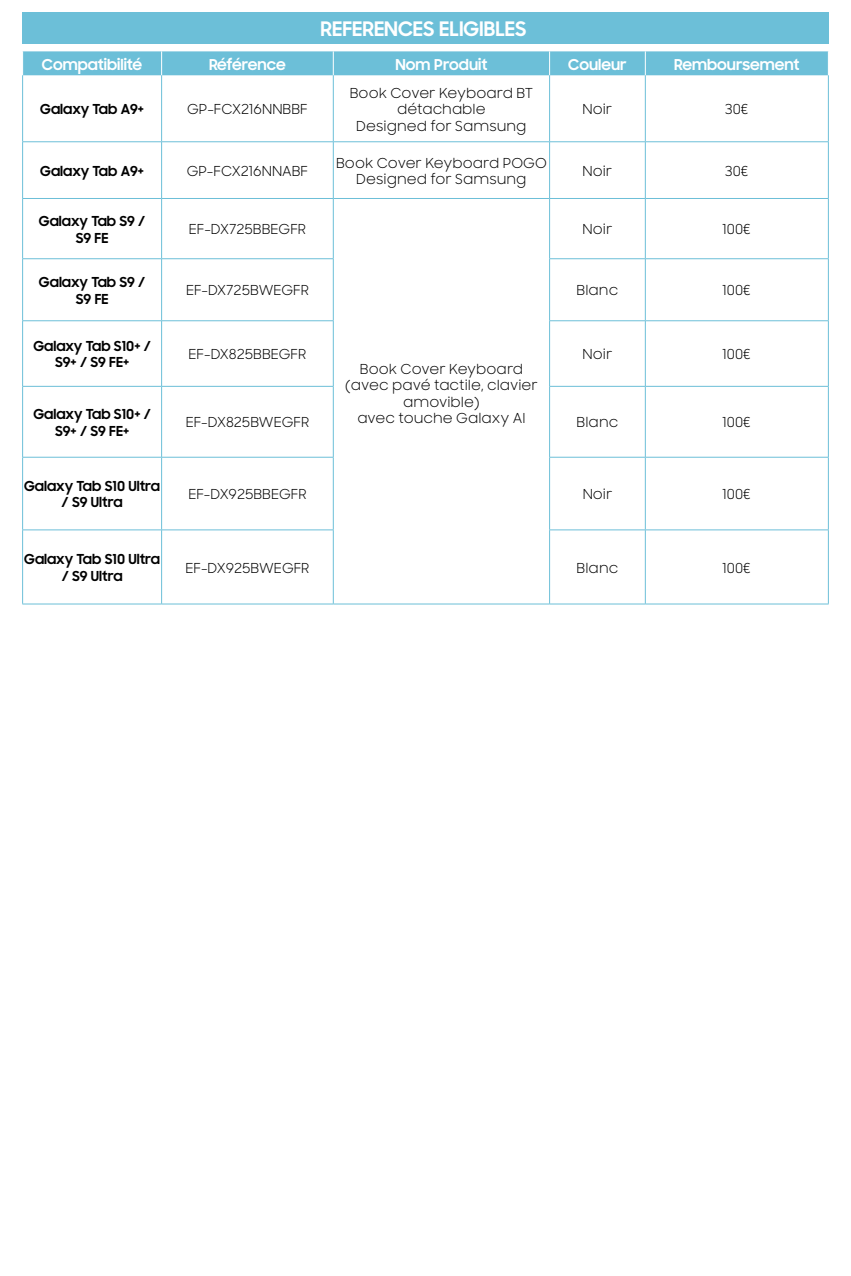
<style>
.page{position:relative;width:851px;height:1276px;background:#fff}
.page>*{position:absolute;margin:0;border:0;box-sizing:border-box;transform-origin:0 0}
.t1{font:700 20px "Samsung Sharp Sans";color:#fff}
.t2{font:700 15px "Samsung Sharp Sans";color:#fff}
.t3{font:13.75px/16.5px "Samsung Sharp Sans";color:#000;text-align:center}
.t4{font:700 13.75px/16.5px "Samsung Sharp Sans";color:#000;text-align:center}
</style>
<div class="page">
<div style="left:22px;top:51px;width:806px;height:24px;background:#6cbfd8"></div>
<hr style="left:22px;top:75px;width:1px;height:66px;background:#6cbfd8">
<hr style="left:161px;top:75px;width:1px;height:66px;background:#6cbfd8">
<hr style="left:333px;top:75px;width:1px;height:66px;background:#6cbfd8">
<hr style="left:549px;top:75px;width:1px;height:66px;background:#6cbfd8">
<hr style="left:644px;top:75px;width:1px;height:66px;background:#6cbfd8">
<hr style="left:827px;top:75px;width:1px;height:66px;background:#6cbfd8">
<hr style="left:22px;top:142px;width:1px;height:56px;background:#6cbfd8">
<hr style="left:22px;top:141px;width:140px;height:1px;background:#6cbfd8">
<hr style="left:161px;top:142px;width:1px;height:56px;background:#6cbfd8">
<hr style="left:162px;top:141px;width:171px;height:1px;background:#6cbfd8">
<hr style="left:333px;top:142px;width:1px;height:56px;background:#6cbfd8">
<hr style="left:333px;top:141px;width:216px;height:1px;background:#6cbfd8">
<hr style="left:549px;top:141px;width:96px;height:1px;background:#6cbfd8">
<hr style="left:645px;top:141px;width:183px;height:1px;background:#6cbfd8">
<hr style="left:549px;top:142px;width:1px;height:56px;background:#6cbfd8">
<hr style="left:644px;top:142px;width:1px;height:56px;background:#6cbfd8">
<hr style="left:827px;top:142px;width:1px;height:56px;background:#6cbfd8">
<hr style="left:22px;top:199px;width:1px;height:59px;background:#6cbfd8">
<hr style="left:22px;top:259px;width:1px;height:61px;background:#6cbfd8">
<hr style="left:22px;top:321px;width:1px;height:65px;background:#6cbfd8">
<hr style="left:22px;top:198px;width:140px;height:1px;background:#6cbfd8">
<hr style="left:22px;top:258px;width:140px;height:1px;background:#6cbfd8">
<hr style="left:22px;top:320px;width:140px;height:1px;background:#6cbfd8">
<hr style="left:161px;top:199px;width:1px;height:59px;background:#6cbfd8">
<hr style="left:161px;top:259px;width:1px;height:61px;background:#6cbfd8">
<hr style="left:161px;top:321px;width:1px;height:65px;background:#6cbfd8">
<hr style="left:162px;top:198px;width:171px;height:1px;background:#6cbfd8">
<hr style="left:162px;top:258px;width:171px;height:1px;background:#6cbfd8">
<hr style="left:162px;top:320px;width:171px;height:1px;background:#6cbfd8">
<hr style="left:333px;top:199px;width:1px;height:59px;background:#6cbfd8">
<hr style="left:333px;top:259px;width:1px;height:61px;background:#6cbfd8">
<hr style="left:333px;top:321px;width:1px;height:65px;background:#6cbfd8">
<hr style="left:333px;top:198px;width:216px;height:1px;background:#6cbfd8">
<hr style="left:549px;top:198px;width:96px;height:1px;background:#6cbfd8">
<hr style="left:645px;top:198px;width:183px;height:1px;background:#6cbfd8">
<hr style="left:549px;top:199px;width:1px;height:59px;background:#6cbfd8">
<hr style="left:644px;top:199px;width:1px;height:59px;background:#6cbfd8">
<hr style="left:827px;top:199px;width:1px;height:59px;background:#6cbfd8">
<hr style="left:549px;top:259px;width:1px;height:61px;background:#6cbfd8">
<hr style="left:644px;top:259px;width:1px;height:61px;background:#6cbfd8">
<hr style="left:827px;top:259px;width:1px;height:61px;background:#6cbfd8">
<hr style="left:549px;top:321px;width:1px;height:65px;background:#6cbfd8">
<hr style="left:644px;top:321px;width:1px;height:65px;background:#6cbfd8">
<hr style="left:827px;top:321px;width:1px;height:65px;background:#6cbfd8">
<hr style="left:549px;top:258px;width:96px;height:1px;background:#6cbfd8">
<hr style="left:645px;top:258px;width:183px;height:1px;background:#6cbfd8">
<hr style="left:549px;top:320px;width:96px;height:1px;background:#6cbfd8">
<hr style="left:645px;top:320px;width:183px;height:1px;background:#6cbfd8">
<hr style="left:22px;top:387px;width:1px;height:70px;background:#6cbfd8">
<hr style="left:22px;top:386px;width:140px;height:1px;background:#6cbfd8">
<hr style="left:161px;top:387px;width:1px;height:70px;background:#6cbfd8">
<hr style="left:162px;top:386px;width:171px;height:1px;background:#6cbfd8">
<hr style="left:333px;top:387px;width:1px;height:70px;background:#6cbfd8">
<hr style="left:549px;top:386px;width:96px;height:1px;background:#6cbfd8">
<hr style="left:645px;top:386px;width:183px;height:1px;background:#6cbfd8">
<hr style="left:549px;top:387px;width:1px;height:70px;background:#6cbfd8">
<hr style="left:644px;top:387px;width:1px;height:70px;background:#6cbfd8">
<hr style="left:827px;top:387px;width:1px;height:70px;background:#6cbfd8">
<hr style="left:333px;top:603px;width:216px;height:1px;background:#6cbfd8">
<hr style="left:22px;top:457px;width:140px;height:1px;background:#6cbfd8">
<hr style="left:22px;top:457px;width:1px;height:72px;background:#6cbfd8">
<hr style="left:162px;top:457px;width:171px;height:1px;background:#6cbfd8">
<hr style="left:161px;top:457px;width:1px;height:72px;background:#6cbfd8">
<hr style="left:333px;top:457px;width:1px;height:72px;background:#6cbfd8">
<hr style="left:549px;top:457px;width:96px;height:1px;background:#6cbfd8">
<hr style="left:549px;top:457px;width:1px;height:72px;background:#6cbfd8">
<hr style="left:645px;top:457px;width:183px;height:1px;background:#6cbfd8">
<hr style="left:644px;top:457px;width:1px;height:72px;background:#6cbfd8">
<hr style="left:827px;top:457px;width:1px;height:72px;background:#6cbfd8">
<hr style="left:22px;top:529px;width:140px;height:1px;background:#6cbfd8">
<hr style="left:22px;top:530px;width:1px;height:74px;background:#6cbfd8">
<hr style="left:162px;top:529px;width:171px;height:1px;background:#6cbfd8">
<hr style="left:161px;top:530px;width:1px;height:74px;background:#6cbfd8">
<hr style="left:333px;top:530px;width:1px;height:74px;background:#6cbfd8">
<hr style="left:22px;top:603px;width:140px;height:1px;background:#6cbfd8">
<hr style="left:162px;top:603px;width:171px;height:1px;background:#6cbfd8">
<hr style="left:549px;top:529px;width:96px;height:1px;background:#6cbfd8">
<hr style="left:549px;top:530px;width:1px;height:74px;background:#6cbfd8">
<hr style="left:645px;top:529px;width:183px;height:1px;background:#6cbfd8">
<hr style="left:644px;top:530px;width:1px;height:74px;background:#6cbfd8">
<hr style="left:827px;top:530px;width:1px;height:74px;background:#6cbfd8">
<hr style="left:549px;top:603px;width:96px;height:1px;background:#6cbfd8">
<hr style="left:645px;top:603px;width:183px;height:1px;background:#6cbfd8">
<div style="left:22px;top:12px;width:806px;height:32px;background:#6cbfd8"></div>
<h1 class="t1" style="left:320px;top:14px;width:207px">REFERENCES ELIGIBLES</h1>
<p class="t2" style="left:42px;top:53px;width:102px">Compatibilité</p>
<p class="t2" style="left:209px;top:53px;width:78px">Référence</p>
<p class="t2" style="left:395px;top:53px;width:93px">Nom Produit</p>
<p class="t2" style="left:568px;top:53px;width:60px">Couleur</p>
<p class="t2" style="left:674px;top:53px;width:127px">Remboursement</p>
<p class="t4" style="left:40px;top:100px;width:105px">Galaxy Tab A9+</p>
<p class="t3" style="left:187px;top:100px;width:122px">GP-FCX216NNBBF</p>
<p class="t3" style="left:350px;top:84px;width:185px">Book Cover Keyboard BT détachable<br>Designed for Samsung</p>
<p class="t3" style="left:582px;top:100px;width:31px">Noir</p>
<p class="t3" style="left:724px;top:100px;width:26px">30€</p>
<p class="t4" style="left:40px;top:162px;width:105px">Galaxy Tab A9+</p>
<p class="t3" style="left:187px;top:162px;width:123px">GP-FCX216NNABF</p>
<p class="t3" style="left:336px;top:154px;width:212px">Book Cover Keyboard POGO<br>Designed for Samsung</p>
<p class="t3" style="left:582px;top:162px;width:31px">Noir</p>
<p class="t3" style="left:724px;top:162px;width:26px">30€</p>
<p class="t4" style="left:39px;top:212px;width:108px">Galaxy Tab S9 /<br>S9 FE</p>
<p class="t3" style="left:189px;top:220px;width:119px">EF-DX725BBEGFR</p>
<p class="t3" style="left:582px;top:220px;width:31px">Noir</p>
<p class="t3" style="left:722px;top:220px;width:30px">100€</p>
<p class="t4" style="left:39px;top:273px;width:108px">Galaxy Tab S9 /<br>S9 FE</p>
<p class="t3" style="left:186px;top:282px;width:124px">EF-DX725BWEGFR</p>
<p class="t3" style="left:576px;top:282px;width:43px">Blanc</p>
<p class="t3" style="left:722px;top:282px;width:30px">100€</p>
<p class="t4" style="left:33px;top:337px;width:119px">Galaxy Tab S10+ /<br>S9+ / S9 FE+</p>
<p class="t3" style="left:188px;top:345px;width:119px">EF-DX825BBEGFR</p>
<p class="t3" style="left:582px;top:345px;width:31px">Noir</p>
<p class="t3" style="left:722px;top:345px;width:30px">100€</p>
<p class="t3" style="left:345px;top:360px;width:194px">Book Cover Keyboard (avec pavé tactile, clavier amovible)<br>avec touche Galaxy AI</p>
<p class="t4" style="left:33px;top:405px;width:119px">Galaxy Tab S10+ /<br>S9+ / S9 FE+</p>
<p class="t3" style="left:186px;top:414px;width:125px">EF-DX825BWEGFR</p>
<p class="t3" style="left:576px;top:414px;width:43px">Blanc</p>
<p class="t3" style="left:722px;top:414px;width:30px">100€</p>
<p class="t4" style="left:24px;top:477px;width:137px">Galaxy Tab S10 Ultra / S9 Ultra</p>
<p class="t3" style="left:188px;top:485px;width:120px">EF-DX925BBEGFR</p>
<p class="t3" style="left:582px;top:485px;width:31px">Noir</p>
<p class="t3" style="left:722px;top:485px;width:30px">100€</p>
<p class="t4" style="left:24px;top:550px;width:137px">Galaxy Tab S10 Ultra / S9 Ultra</p>
<p class="t3" style="left:185px;top:559px;width:125px">EF-DX925BWEGFR</p>
<p class="t3" style="left:576px;top:559px;width:43px">Blanc</p>
<p class="t3" style="left:722px;top:559px;width:30px">100€</p>
</div>
